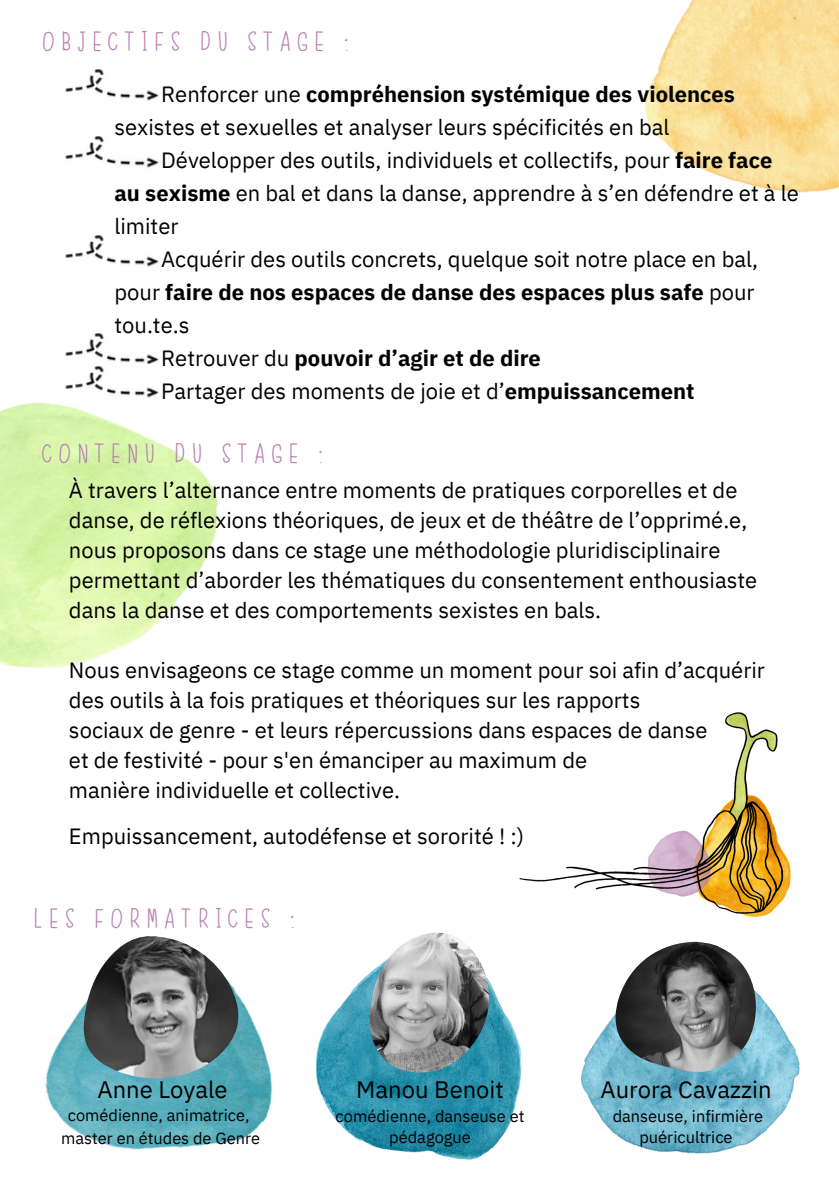
<style>
.page{position:relative;width:839px;height:1191px;background:#fff}
.page>*{position:absolute;margin:0;border:0;box-sizing:border-box;transform-origin:0 0}
.t1{font:26px "bkobiii";letter-spacing:.205em;color:#bb80b3}
.t2{font:23.8px "IBM Plex Sans";color:#000}
.t3{font:22px/30px "IBM Plex Sans";color:#000}
.t4{font:700 22px "IBM Plex Sans";color:#000}
.t5{font:16.4px/21.8px "IBM Plex Sans";color:#000;text-align:center}
.s1{font-weight:700}
.s2{font-weight:400}
</style>
<div class="page">
<img style="left:645px;top:0;width:193px;height:193px">
<img style="left:65px;top:69px;width:94px;height:32px">
<img style="left:65px;top:136px;width:94px;height:32px">
<img style="left:65px;top:235px;width:94px;height:32px">
<img style="left:0;top:402px;width:219px;height:266px">
<img style="left:65px;top:333px;width:94px;height:31px">
<img style="left:65px;top:366px;width:94px;height:32px">
<img style="left:519px;top:712px;width:272px;height:206px">
<img style="left:45px;top:995px;width:228px;height:155px">
<img style="left:581px;top:993px;width:219px;height:161px">
<img style="left:315px;top:908px;width:219px;height:252px">
<img style="left:614px;top:942px;width:143px;height:132px">
<img style="left:369px;top:933px;width:121px;height:143px">
<img style="left:84px;top:936px;width:154px;height:148px">
<p class="t1" style="left:43px;top:25px;width:309px">OBJECTIFS DU STAGE :</p>
<p class="t3" style="left:114px;top:77px;width:622px;line-height:33px;text-indent:47px">Renforcer une <span class="s1">compréhension systémique des violences </span>sexistes et sexuelles et analyser leurs spécificités en bal</p>
<p class="t3" style="left:114px;top:143px;width:686px;line-height:33px;text-indent:47px">Développer des outils, individuels et collectifs, pour <span class="s1">faire face au sexisme</span> en bal et dans la danse, apprendre à s’en défendre et à le limiter</p>
<p class="t3" style="left:114px;top:242px;width:645px;line-height:33px;text-indent:47px">Acquérir des outils concrets, quelque soit notre place en bal, pour <span class="s1">faire de nos espaces de danse des espaces plus safe</span> pour tou.te.s</p>
<p class="t4" style="left:161px;top:343px;width:381px"><span class="s2">Retrouver du</span> pouvoir d’agir et de dire</p>
<p class="t3" style="left:161px;top:376px;width:535px">Partager des moments de joie et d’<span class="s1">empuissancement</span></p>
<p class="t1" style="left:43px;top:438px;width:283px">CONTENU DU STAGE :</p>
<p class="t3" style="left:69px;top:475px;width:689px">À travers l’alternance entre moments de pratiques corporelles et de danse, de réflexions théoriques, de jeux et de théâtre de l’opprimé.e, nous proposons dans ce stage une méthodologie pluridisciplinaire permettant d’aborder les thématiques du consentement enthousiaste dans la danse et des comportements sexistes en bals.</p>
<p class="t3" style="left:69px;top:655px;width:697px">Nous envisageons ce stage comme un moment pour soi afin d’acquérir des outils à la fois pratiques et théoriques sur les rapports</p>
<p class="t3" style="left:69px;top:715px;width:640px">sociaux de genre - et leurs répercussions dans espaces de danse</p>
<p class="t3" style="left:69px;top:745px;width:519px">et de festivité - pour s'en émanciper au maximum de</p>
<p class="t3" style="left:69px;top:775px;width:332px">manière individuelle et collective.</p>
<p class="t3" style="left:69px;top:821px;width:456px">Empuissancement, autodéfense et sororité ! :)</p>
<p class="t1" style="left:34px;top:902px;width:264px">LES FORMATRICES :</p>
<p class="t2" style="left:97px;top:1074px;width:132px">Anne Loyale</p>
<p class="t5" style="left:61px;top:1104px;width:200px">comédienne, animatrice, master en études de Genre</p>
<p class="t2" style="left:356px;top:1074px;width:149px">Manou Benoit</p>
<p class="t5" style="left:335px;top:1105px;width:190px">comédienne, danseuse et pédagogue</p>
<p class="t2" style="left:600px;top:1074px;width:172px">Aurora Cavazzin</p>
<p class="t5" style="left:612px;top:1105px;width:152px">danseuse, infirmière puéricultrice</p>
</div>
